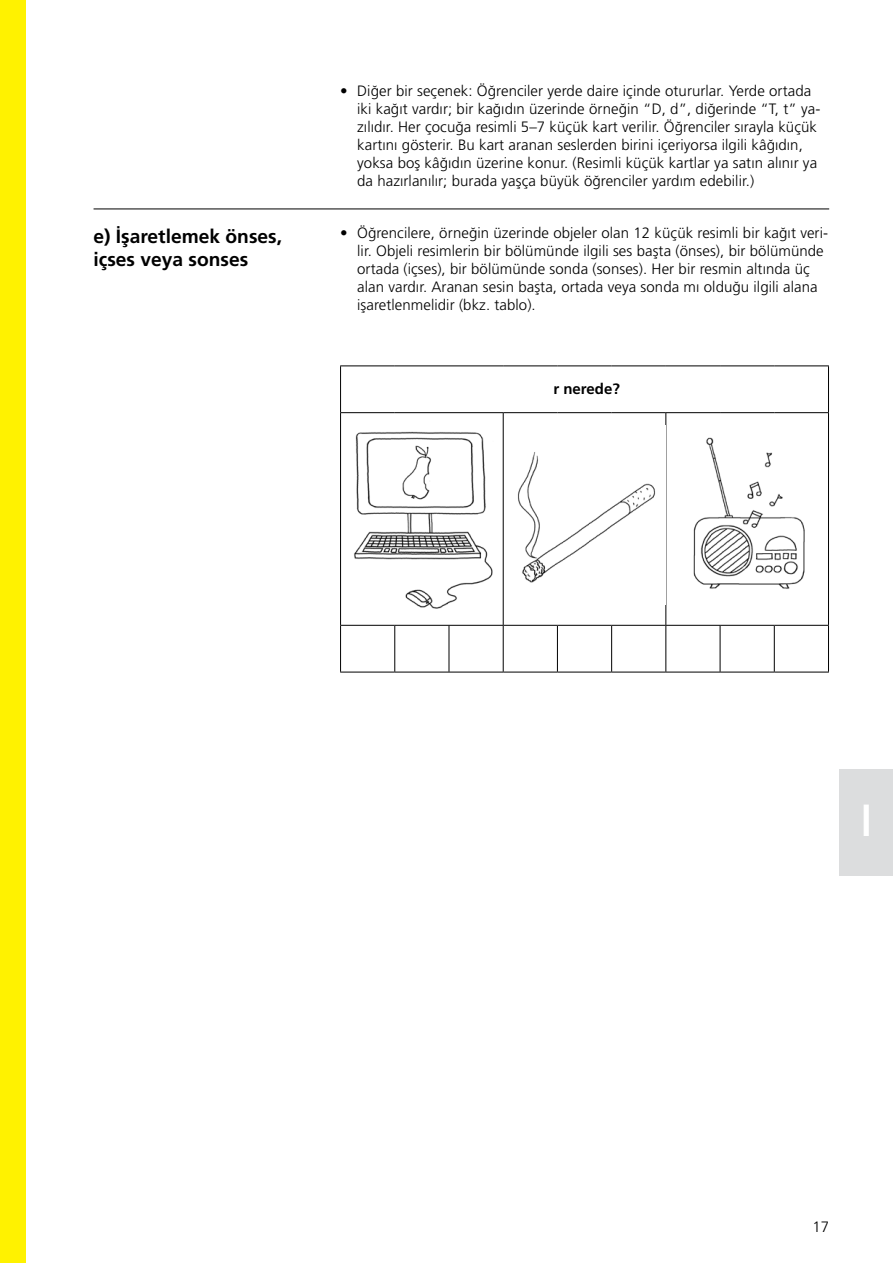
<style>
.page{position:relative;width:893px;height:1263px;background:#fff}
.page>*{position:absolute;margin:0;border:0;box-sizing:border-box;transform-origin:0 0}
.t1{font:700 condensed 45px "Frutiger";color:#fff;scale:.9 1}
.t2{font:700 19.2px/23.1px "Frutiger LT Pro";color:#000}
.t3{font:300 15px/18px "Frutiger LT Pro";letter-spacing:.005em;color:#000}
.t4{font:700 15px "Frutiger LT Pro";color:#000}
</style>
<div class="page">
<hr style="left:340px;top:365px;width:55px;height:1px;background:#000">
<hr style="left:340px;top:366px;width:1px;height:46px;background:#000">
<hr style="left:395px;top:365px;width:54px;height:1px;background:#000">
<hr style="left:449px;top:365px;width:54px;height:1px;background:#000">
<hr style="left:503px;top:365px;width:54px;height:1px;background:#000">
<hr style="left:557px;top:365px;width:55px;height:1px;background:#000">
<hr style="left:612px;top:365px;width:54px;height:1px;background:#000">
<hr style="left:666px;top:365px;width:54px;height:1px;background:#000">
<hr style="left:720px;top:365px;width:54px;height:1px;background:#000">
<hr style="left:774px;top:365px;width:55px;height:1px;background:#000">
<hr style="left:828px;top:366px;width:1px;height:46px;background:#000">
<hr style="left:340px;top:412px;width:55px;height:1px;background:#000">
<hr style="left:340px;top:413px;width:1px;height:212px;background:#000">
<hr style="left:395px;top:412px;width:54px;height:1px;background:#000">
<hr style="left:449px;top:412px;width:54px;height:1px;background:#000">
<hr style="left:503px;top:412px;width:54px;height:1px;background:#000">
<hr style="left:503px;top:413px;width:1px;height:212px;background:#000">
<hr style="left:557px;top:412px;width:55px;height:1px;background:#000">
<hr style="left:612px;top:412px;width:54px;height:1px;background:#000">
<hr style="left:666px;top:412px;width:54px;height:1px;background:#000">
<hr style="left:665px;top:413px;width:1px;height:212px;background:#000">
<hr style="left:720px;top:412px;width:54px;height:1px;background:#000">
<hr style="left:774px;top:412px;width:55px;height:1px;background:#000">
<hr style="left:828px;top:413px;width:1px;height:212px;background:#000">
<hr style="left:340px;top:625px;width:55px;height:1px;background:#000">
<hr style="left:340px;top:626px;width:1px;height:46px;background:#000">
<hr style="left:395px;top:625px;width:54px;height:1px;background:#000">
<hr style="left:394px;top:626px;width:1px;height:46px;background:#000">
<hr style="left:449px;top:625px;width:54px;height:1px;background:#000">
<hr style="left:449px;top:626px;width:1px;height:46px;background:#000">
<hr style="left:503px;top:625px;width:54px;height:1px;background:#000">
<hr style="left:503px;top:626px;width:1px;height:46px;background:#000">
<hr style="left:557px;top:625px;width:55px;height:1px;background:#000">
<hr style="left:557px;top:626px;width:1px;height:46px;background:#000">
<hr style="left:612px;top:625px;width:54px;height:1px;background:#000">
<hr style="left:611px;top:626px;width:1px;height:46px;background:#000">
<hr style="left:666px;top:625px;width:54px;height:1px;background:#000">
<hr style="left:665px;top:626px;width:1px;height:46px;background:#000">
<hr style="left:720px;top:625px;width:54px;height:1px;background:#000">
<hr style="left:720px;top:626px;width:1px;height:46px;background:#000">
<hr style="left:774px;top:625px;width:55px;height:1px;background:#000">
<hr style="left:774px;top:626px;width:1px;height:46px;background:#000">
<hr style="left:828px;top:626px;width:1px;height:46px;background:#000">
<hr style="left:340px;top:672px;width:55px;height:1px;background:#000">
<hr style="left:395px;top:672px;width:54px;height:1px;background:#000">
<hr style="left:449px;top:672px;width:54px;height:1px;background:#000">
<hr style="left:503px;top:672px;width:54px;height:1px;background:#000">
<hr style="left:557px;top:672px;width:55px;height:1px;background:#000">
<hr style="left:612px;top:672px;width:54px;height:1px;background:#000">
<hr style="left:666px;top:672px;width:54px;height:1px;background:#000">
<hr style="left:720px;top:672px;width:54px;height:1px;background:#000">
<hr style="left:774px;top:672px;width:55px;height:1px;background:#000">
<img style="left:354px;top:431px;width:139px;height:178px">
<hr style="left:94px;top:209px;width:735px;height:1px;background:#000">
<img style="left:693px;top:437px;width:112px;height:152px">
<img style="left:517px;top:452px;width:138px;height:131px">
<div style="left:840px;top:770px;width:53px;height:106px;background:#dcddde"></div>
<div style="left:0;top:0;width:26px;height:1263px;background:#fff200"></div>
<p class="t2" style="left:94px;top:225px;width:190px">e) İşaretlemek önses, içses veya sonses</p>
<p class="t3" style="left:357px;top:82px;width:465px;text-indent:-17px">• Diğer bir seçenek: Öğrenciler yerde daire içinde otururlar. Yerde ortada iki kağıt vardır; bir kağıdın üzerinde örneğin “D, d”, diğerinde “T, t” ya&shy;zılıdır. Her çocuğa resimli 5–7 küçük kart verilir. Öğrenciler sırayla küçük kartını gösterir. Bu kart aranan seslerden birini içeriyorsa ilgili kâğıdın, yoksa boş kâğıdın üzerine konur. (Resimli küçük kartlar ya satın alınır ya da hazırlanılır; burada yaşça büyük öğrenciler yardım edebilir.)</p>
<p class="t3" style="left:357px;top:224px;width:472px;text-indent:-17px">• Öğrencilere, örneğin üzerinde objeler olan 12 küçük resimli bir kağıt veri&shy;lir. Objeli resimlerin bir bölümünde ilgili ses başta (önses), bir bölümünde ortada (içses), bir bölümünde sonda (sonses). Her bir resmin altında üç alan vardır. Aranan sesin başta, ortada veya sonda mı olduğu ilgili alana işaretlenmelidir (bkz. tablo).</p>
<p class="t4" style="left:553px;top:380px;width:68px">r nerede?</p>
<h1 class="t1" style="left:861px;top:794px;width:14px">I</h1>
<p class="t3" style="left:812px;top:1217px;width:18px">17</p>
</div>
